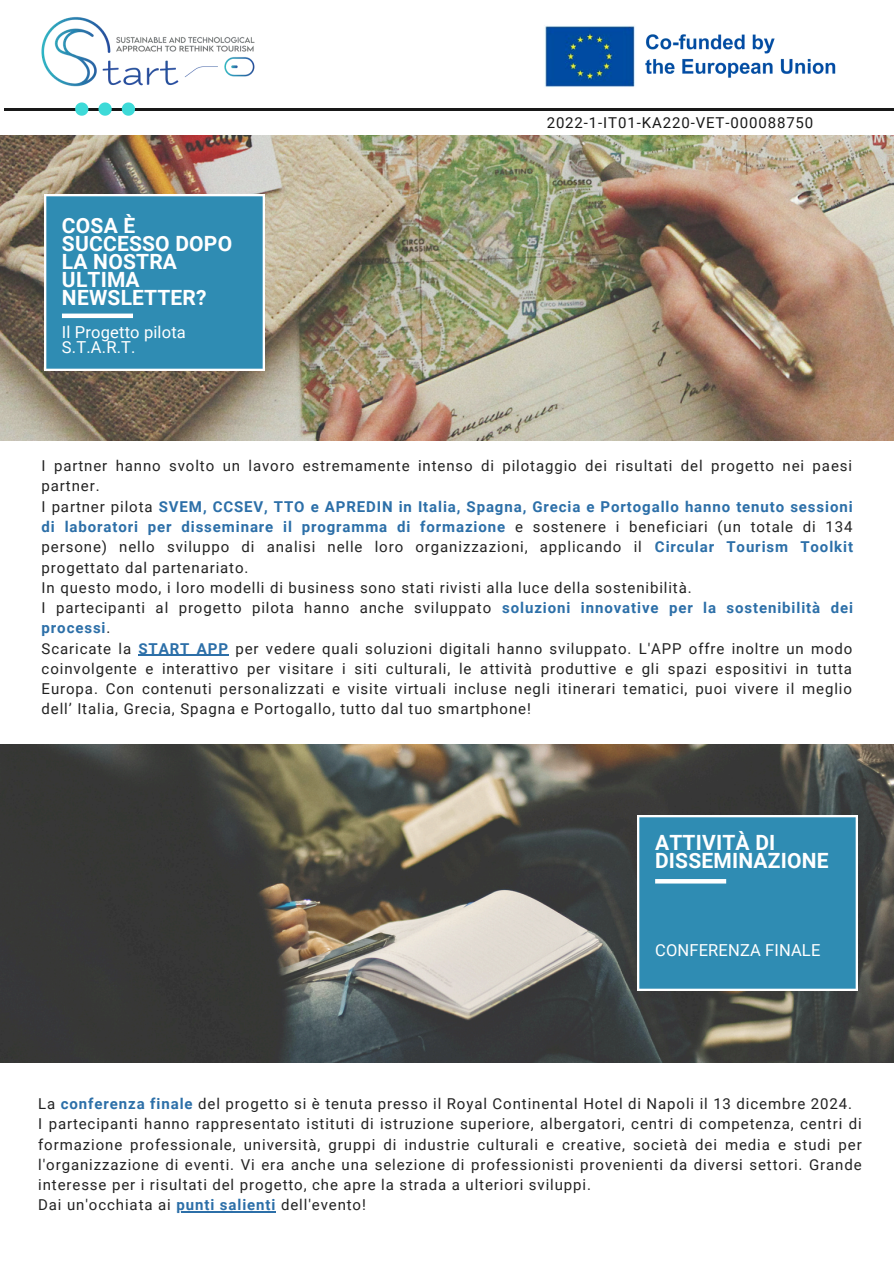
<style>
.page{position:relative;width:894px;height:1264px;background:#fff}
.page>*{position:absolute;margin:0;border:0;box-sizing:border-box;transform-origin:0 0}
.t1{font:700 21px/18px "Roboto";letter-spacing:.01em;color:#fff}
.t2{font:16.5px/14.7px "Roboto";letter-spacing:.01em;color:#fff}
.t3{font:15px/20.2px "Roboto";letter-spacing:.06em;color:#222}
.t4{font:700 15px/20.2px "Roboto";letter-spacing:.06em;color:#2c6fa8;text-align:justify}
.t5{font:15px "Roboto";letter-spacing:.06em;color:#191919}
.s1{font-weight:400;color:#222}
.s2{font-weight:700;color:#2c6fa8}
</style>
<div class="page">
<img style="left:0;top:744px;width:893px;height:318px">
<div style="left:637px;top:815px;width:220px;height:175px;background:#2f8cb3"></div>
<img style="left:0;top:135px;width:893px;height:305px">
<div style="left:45px;top:194px;width:219px;height:176px;background:#2f8cb3"></div>
<img style="left:41px;top:17px;width:214px;height:70px">
<img style="left:545px;top:25px;width:291px;height:62px">
<div style="left:62px;top:313px;width:71px;height:5px;background:#fff"></div>
<hr style="left:655px;top:879px;width:71px;height:4px;background:#fff">
<hr style="left:4px;top:108px;width:889px;height:2px;background:#191919">
<svg style="left:122px;top:103px;width:13px;height:13px"></svg>
<svg style="left:99px;top:103px;width:13px;height:13px"></svg>
<svg style="left:75px;top:103px;width:13px;height:13px"></svg>
<hr style="left:138px;top:654px;width:91px;height:1px;background:#2c6fa8">
<hr style="left:176px;top:1211px;width:100px;height:1px;background:#2c6fa8">
<p class="t1" style="left:62px;top:216px;width:172px">COSA È<br>SUCCESSO DOPO<br>LA NOSTRA<br>ULTIMA<br>NEWSLETTER?</p>
<p class="t2" style="left:62px;top:325px;width:125px">Il Progetto pilota<br>S.T.A.R.T.</p>
<p class="t5" style="left:546px;top:114px;width:268px">2022-1-IT01-KA220-VET-000088750</p>
<p class="t3" style="left:42px;top:456px;width:811px">I partner hanno svolto un lavoro estremamente intenso di pilotaggio dei risultati del progetto nei paesi partner.</p>
<p class="t4" style="left:42px;top:496px;width:812px"><span class="s1">I partner pilota</span> SVEM, CCSEV, TTO e APREDIN in Italia, Spagna, Grecia e Portogallo hanno tenuto sessioni di laboratori per disseminare il programma di formazione <span class="s1">e sostenere i beneficiari (un totale di 134 persone) nello sviluppo di analisi nelle loro organizzazioni, applicando il</span> Circular Tourism Toolkit <span class="s1">progettato dal partenariato.</span></p>
<h2 class="t3" style="left:42px;top:577px;width:651px">In questo modo, i loro modelli di business sono stati rivisti alla luce della sostenibilità.</h2>
<p class="t3" style="left:42px;top:597px;width:812px">I partecipanti al progetto pilota hanno anche sviluppato <span class="s2">soluzioni innovative per la sostenibilità dei processi</span>.</p>
<p class="t3" style="left:42px;top:638px;width:812px;text-align:justify">Scaricate la <span class="s2">START APP</span> per vedere quali soluzioni digitali hanno sviluppato. L'APP offre inoltre un modo coinvolgente e interattivo per visitare i siti culturali, le attività produttive e gli spazi espositivi in tutta Europa. Con contenuti personalizzati e visite virtuali incluse negli itinerari tematici, puoi vivere il meglio dell’ Italia, Grecia, Spagna e Portogallo, tutto dal tuo smartphone!</p>
<h1 class="t1" style="left:655px;top:834px;width:175px">ATTIVITÀ DI<br>DISSEMINAZIONE</h1>
<p class="t2" style="left:655px;top:943px;width:167px">CONFERENZA FINALE</p>
<p class="t3" style="left:38px;top:1093px;width:815px">La <span class="s2">conferenza finale</span> del progetto si è tenuta presso il Royal Continental Hotel di Napoli il 13 dicembre 2024.</p>
<p class="t3" style="left:38px;top:1114px;width:824px;text-align:justify">I partecipanti hanno rappresentato istituti di istruzione superiore, albergatori, centri di competenza, centri di formazione professionale, università, gruppi di industrie culturali e creative, società dei media e studi per l'organizzazione di eventi. Vi era anche una selezione di professionisti provenienti da diversi settori. Grande interesse per i risultati del progetto, che apre la strada a ulteriori sviluppi.</p>
<p class="t3" style="left:38px;top:1195px;width:329px">Dai un'occhiata ai <span class="s2">punti salienti</span> dell'evento!</p>
</div>
